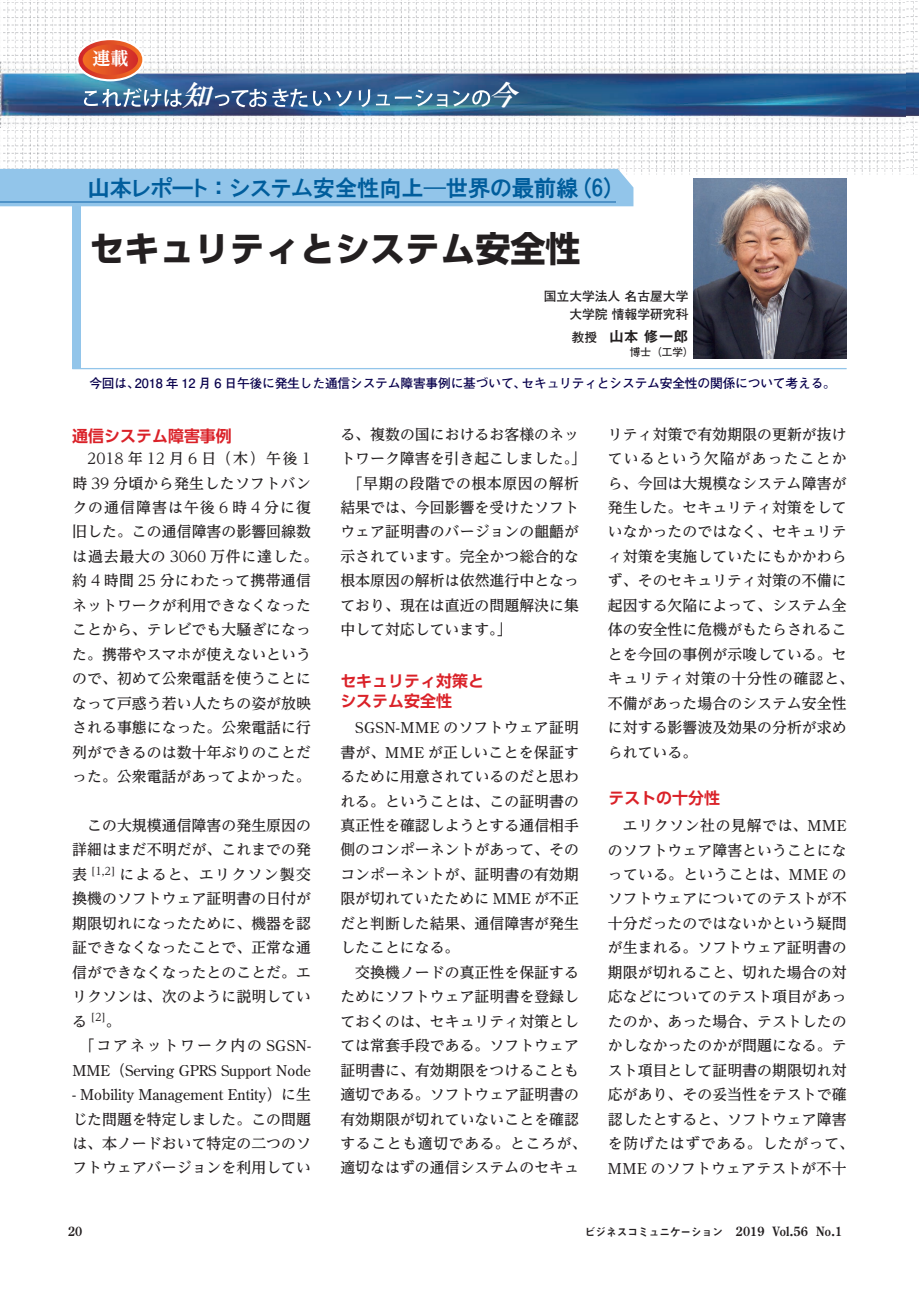
<style>
.page{position:relative;width:919px;height:1289px;background:#fff}
.page>*{position:absolute;margin:0;border:0;box-sizing:border-box;transform-origin:0 0}
.t1{font:700 35.1px "UD Shin Go Pro";color:#231f20}
.t2{font:italic 28.2px "HGP Mincho E";color:#fff}
.t3{font:22.35px "HGP Gothic E";letter-spacing:-.01em;color:#005d9c}
.t4{font:700 18px "UD Reimin Pro";color:#fff}
.t5{font:700 15.9px/20.2px "UD Shin Go Pro De";color:#da2128}
.t6{font:500 14.85px/24.5px "UD Reimin Pro";color:#231f20;text-align:center}
.t7{font:14.85px "Century Old Style";color:#231f20}
.t8{font:500 14.85px "UD Reimin Pro";letter-spacing:.085em;color:#231f20}
.t9{font:500 14.85px "UD Reimin Pro";letter-spacing:.125em;color:#231f20}
.t10{font:500 14.85px "UD Reimin Pro";letter-spacing:.04em;color:#231f20}
.t11{font:14.85px "Midashi Go Pro MB31";color:#231f20}
.t12{font:700 12.75px "Futo Go B101 Pro";letter-spacing:-.015em;color:#08014c}
.t13{font:700 12.75px "Century Old Style";color:#231f20;scale:.85 1}
.t14{font:700 12.75px/18.1px "Futo Go B101 Pro";color:#231f20;text-align:right}
.t15{font:700 10.65px "Futo Go B101 Pro";color:#231f20}
.s1{font-size:13.35px}
.s2{font-family:"Futo Go B101 Pro";font-weight:700;font-size:12.75px}
.s3{font-weight:400}
.s4{font-family:"Century Old Style";font-weight:400}
.s5{font-family:"UD Reimin Pro";font-weight:500}
.s6{font-family:"Midashi Go Pro MB31";font-weight:400;font-size:10.65px}
</style>
<div class="page">
<img style="left:1px;top:0;width:917px;height:174px">
<img style="left:0;top:60px;width:918px;height:67px">
<svg style="left:84px;top:88px;width:98px;height:19px"></svg>
<svg style="left:215px;top:89px;width:92px;height:18px"></svg>
<svg style="left:313px;top:91px;width:17px;height:15px"></svg>
<svg style="left:336px;top:91px;width:16px;height:15px"></svg>
<svg style="left:359px;top:89px;width:11px;height:18px"></svg>
<svg style="left:376px;top:90px;width:71px;height:17px"></svg>
<svg style="left:453px;top:90px;width:37px;height:17px"></svg>
<div style="left:76px;top:38px;width:68px;height:43px;border:9px solid #fff;border-radius:50%"></div>
<svg style="left:80px;top:42px;width:60px;height:35px;background:#e06341"></svg>
<div style="left:78px;top:40px;width:64px;height:39px;border:4px solid #fff;border-radius:50%"></div>
<img style="left:693px;top:178px;width:153px;height:180px">
<div style="left:0;top:169px;width:633px;height:37px;background:#92c5ea"></div>
<hr style="left:0;top:201px;width:615px;height:1px;background:#4f93c8">
<div style="left:72px;top:206px;width:9px;height:163px;background:#92c5ea"></div>
<hr style="left:72px;top:368px;width:774px;height:1px;background:#92c5ea">
<p class="t4" style="left:113px;top:43px;width:37px">連載</p>
<p class="t4" style="left:92px;top:44px;width:37px">連載</p>
<h2 class="t2" style="left:182px;top:81px;width:55px">知　</h2>
<h2 class="t2" style="left:488px;top:80px;width:37px">今</h2>
<h3 class="t3" style="left:88px;top:177px;width:525px">山本レポート：システム安全性向上<span class="s1">―</span>世界の最前線 (6)</h3>
<h1 class="t1" style="left:89px;top:220px;width:493px">セキュリティとシステム安全性</h1>
<p class="t14" style="left:543px;top:285px;width:146px">国立大学法人 名古屋大学大学院 情報学研究科</p>
<p class="t11" style="left:571px;top:324px;width:118px"><span class="s2">教授</span> 山本 修一郎</p>
<p class="t15" style="left:630px;top:343px;width:65px">博士（工学）</p>
<p class="t12" style="left:89px;top:373px;width:748px">今回は、2018 年 12 月 6 日午後に発生した通信システム障害事例に基づいて、セキュリティとシステム安全性の関係について考える。</p>
<p class="t5" style="left:72px;top:425px;width:161px">通信システム障害事例</p>
<p class="t6" style="left:72px;top:446px;width:247px"><span class="s3">2018</span> 年 <span class="s3">12</span> 月 <span class="s3">6</span> 日（木）午後 <span class="s3">1<br></span>時 <span class="s3">39</span> 分頃から発生したソフトバンクの通信障害は午後 <span class="s3">6</span> 時 <span class="s3">4</span> 分に復旧した。この通信障害の影響回線数は過去最大の <span class="s3">3060</span> 万件に達した。約 <span class="s3">4</span> 時間 <span class="s3">25</span> 分にわたって携帯通信ネットワークが利用できなくなったことから、テレビでも大騒ぎになった。携帯やスマホが使えないというので、初めて公衆電話を使うことになって戸惑う若い人たちの姿が放映される事態になった。公衆電話に行列ができるのは数十年ぶりのことだった。公衆電話があってよかった。</p>
<p class="t6" style="left:87px;top:812px;width:225px">この大規模通信障害の発生原因の</p>
<p class="t6" style="left:72px;top:837px;width:240px">詳細はまだ不明だが、これまでの発</p>
<p class="t8" style="left:72px;top:862px;width:240px">表 <sup>[</sup><sup>1</sup><sup>,</sup><sup>2</sup><sup>]</sup> によると、エリクソン製交</p>
<p class="t6" style="left:72px;top:886px;width:240px">換機のソフトウェア証明書の日付が</p>
<p class="t6" style="left:72px;top:910px;width:240px">期限切れになったために、機器を認</p>
<p class="t6" style="left:72px;top:935px;width:240px">証できなくなったことで、正常な通</p>
<p class="t6" style="left:72px;top:959px;width:240px">信ができなくなったとのことだ。エ</p>
<p class="t6" style="left:72px;top:983px;width:240px">リクソンは、次のように説明してい</p>
<p class="t6" style="left:72px;top:1008px;width:50px">る <sup>[</sup><sup>2</sup><sup>]</sup>。</p>
<p class="t9" style="left:80px;top:1033px;width:233px">「コアネットワーク内の <span class="s4">SGSN-</span></p>
<p class="t7" style="left:72px;top:1060px;width:240px">MME<span class="s5">（</span>Serving GPRS Support Node</p>
<p class="t7" style="left:72px;top:1085px;width:240px">- Mobility Management Entity<span class="s5">）に生</span></p>
<p class="t6" style="left:72px;top:1106px;width:240px;text-align:justify">じた問題を特定しました。この問題は、本ノードおいて特定の二つのソフトウェアバージョンを利用してい</p>
<p class="t6" style="left:340px;top:421px;width:240px">る、複数の国におけるお客様のネッ</p>
<p class="t6" style="left:340px;top:446px;width:247px">トワーク障害を引き起こしました。」</p>
<p class="t10" style="left:348px;top:471px;width:233px">「早期の段階での根本原因の解析</p>
<p class="t6" style="left:340px;top:494px;width:240px">結果では、今回影響を受けたソフト</p>
<p class="t6" style="left:340px;top:519px;width:240px">ウェア証明書のバージョンの齟齬が</p>
<p class="t6" style="left:340px;top:543px;width:240px">示されています。完全かつ総合的な</p>
<p class="t6" style="left:340px;top:568px;width:240px">根本原因の解析は依然進行中となっ</p>
<p class="t6" style="left:340px;top:592px;width:240px">ており、現在は直近の問題解決に集</p>
<p class="t6" style="left:340px;top:617px;width:173px">中して対応しています。」</p>
<p class="t5" style="left:340px;top:670px;width:145px">セキュリティ対策とシステム安全性</p>
<p class="t6" style="left:340px;top:715px;width:240px;text-align:justify;text-indent:15px"><span class="s4">SGSN-MME</span> のソフトウェア証明書が、<span class="s4">MME</span> が正しいことを保証するために用意されているのだと思われる。ということは、この証明書の真正性を確認しようとする通信相手側のコンポーネントがあって、そのコンポーネントが、証明書の有効期限が切れていたために <span class="s4">MME</span> が不正だと判断した結果、通信障害が発生したことになる。</p>
<p class="t6" style="left:340px;top:959px;width:248px">交換機ノードの真正性を保証する<br>ためにソフトウェア証明書を登録しておくのは、セキュリティ対策としては常套手段である。ソフトウェア証明書に、有効期限をつけることも適切である。ソフトウェア証明書の有効期限が切れていないことを確認することも適切である。ところが、適切なはずの通信システムのセキュ</p>
<p class="t6" style="left:608px;top:421px;width:248px;text-align:left">リティ対策で有効期限の更新が抜けているという欠陥があったことから、今回は大規模なシステム障害が発生した。セキュリティ対策をしていなかったのではなく、セキュリティ対策を実施していたにもかかわらず、そのセキュリティ対策の不備に起因する欠陥によって、システム全体の安全性に危機がもたらされることを今回の事例が示唆している。セキュリティ対策の十分性の確認と、不備があった場合のシステム安全性に対する影響波及効果の分析が求められている。</p>
<p class="t5" style="left:608px;top:787px;width:113px">テストの十分性</p>
<p class="t6" style="left:608px;top:812px;width:248px">エリクソン社の見解では、<span class="s4">MME<br></span>のソフトウェア障害ということになっている。ということは、<span class="s4">MME</span> のソフトウェアについてのテストが不十分だったのではないかという疑問が生まれる。ソフトウェア証明書の期限が切れること、切れた場合の対応などについてのテスト項目があったのか、あった場合、テストしたのかしなかったのかが問題になる。テスト項目として証明書の期限切れ対応があり、その妥当性をテストで確認したとすると、ソフトウェア障害を防げたはずである。したがって、<br><span class="s4">MME</span> のソフトウェアテストが不十</p>
<p class="t13" style="left:68px;top:1223px;width:18px">20</p>
<p class="t13" style="left:585px;top:1223px;width:304px"><span class="s6">ビジネスコミュニケーション</span> 2019 Vol.56 No.1</p>
</div>
